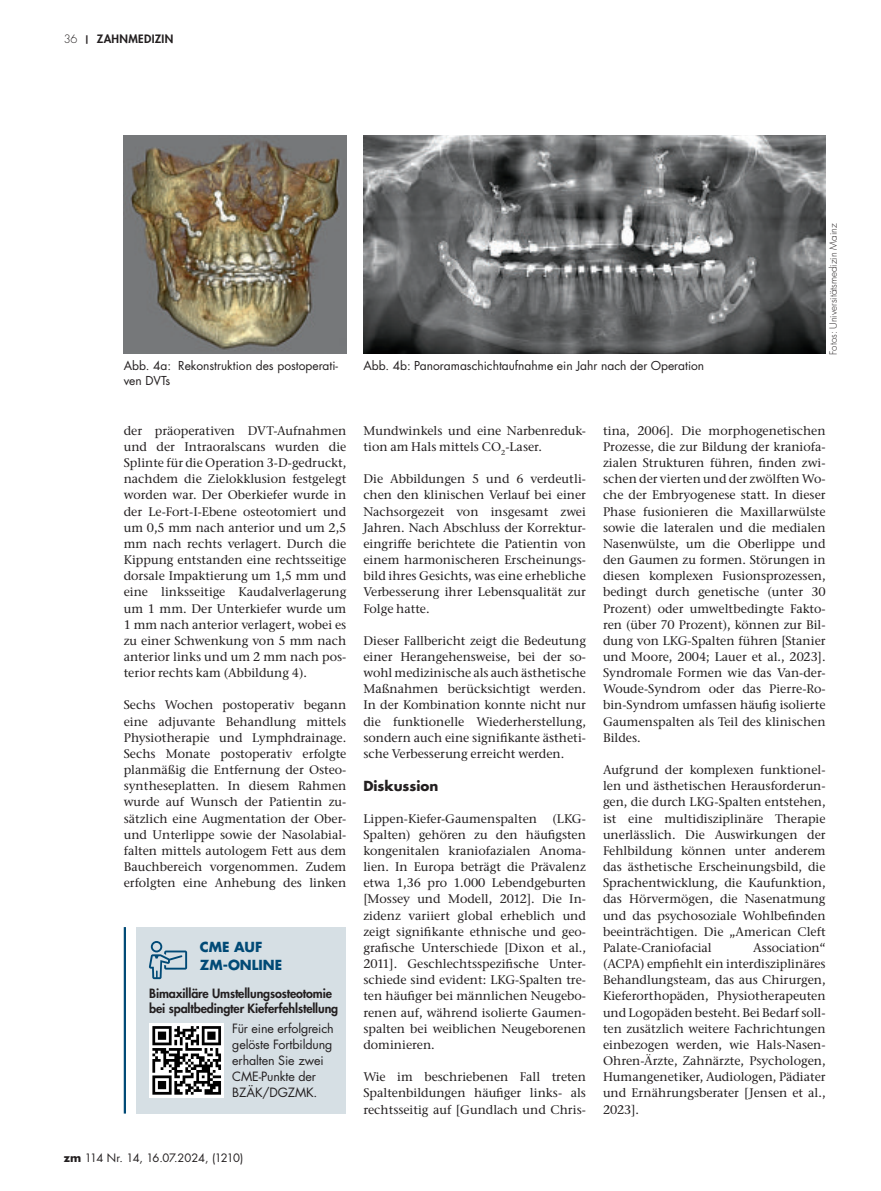
<style>
.page{position:relative;width:881px;height:1191px;background:#fff}
.page>*{position:absolute;margin:0;border:0;box-sizing:border-box;transform-origin:0 0}
.t1{font:700 13.5px/18px "Futura LT Pro";color:#014a76}
.t2{font:700 13.5px "Futura LT Pro";color:#231f20}
.t3{font:500 12.45px/16.2px "Stone Serif ITC Pro";color:#231f20;text-align:justify}
.t4{font:12.45px/16.2px "Futura LT Pro";letter-spacing:-.01em;color:#231f20}
.t5{font:800 12.45px/15px "Futura LT Pro";letter-spacing:-.01em;color:#231f20}
.t6{font:12px/15px "Futura LT Pro";color:#231f20}
.t7{font:11.25px "Futura LT Pro";letter-spacing:-.06em;color:#231f20}
.t8{font:800 11.25px "Futura LT Pro";letter-spacing:.03em;color:#231f20}
.t9{font:300 9.75px "Futura LT Pro";color:#231f20}
.s1{font-weight:300}
.s2{font-weight:700}
</style>
<div class="page">
<img style="left:124px;top:135px;width:222px;height:219px">
<img style="left:363px;top:135px;width:462px;height:219px">
<div style="left:136px;top:927px;width:210px;height:186px;background:#d6dfe4"></div>
<hr style="left:124px;top:927px;width:2px;height:186px;background:#014a76">
<div style="left:150px;top:1023px;width:74px;height:74px;background:#fff"></div>
<svg style="left:152px;top:1026px;width:69px;height:68px"></svg>
<svg style="left:149px;top:941px;width:38px;height:38px"></svg>
<p class="t8" style="left:64px;top:34px;width:111px"><span class="s1">36</span> <sup>|</sup> ZAHNMEDIZIN</p>
<p class="t6" style="left:124px;top:358px;width:216px">Abb. 4a: Rekonstruktion des postoperati&shy;ven DVTs</p>
<p class="t6" style="left:363px;top:358px;width:342px">Abb. 4b: Panoramaschichtaufnahme ein Jahr nach der Operation</p>
<p class="t9" style="left:828px;top:355px;width:133px;rotate:-90deg">Fotos: Universitätsmedizin Mainz</p>
<p class="t3" style="left:124px;top:424px;width:224px">der präoperativen DVT-Aufnahmen und der Intraoralscans wurden die Splinte für die Operation 3-D-gedruckt, nachdem die Zielokklusion festgelegt worden war. Der Oberkiefer wurde in der Le-Fort-I-Ebene osteotomiert und um 0,5 mm nach anterior und um 2,5 mm nach rechts verlagert. Durch die Kippung entstanden eine rechtsseitige dorsale Impaktierung um 1,5 mm und eine linksseitige Kaudalverlagerung um 1 mm. Der Unterkiefer wurde um 1 mm nach anterior verlagert, wobei es zu einer Schwenkung von 5 mm nach anterior links und um 2 mm nach pos&shy;terior rechts kam (Abbildung 4).</p>
<p class="t3" style="left:124px;top:698px;width:224px">Sechs Wochen postoperativ begann eine adjuvante Behandlung mittels Physiotherapie und Lymphdrainage.<br>Sechs Monate postoperativ erfolgte planmäßig die Entfernung der Osteo&shy;syntheseplatten. In diesem Rahmen wurde auf Wunsch der Patientin zu&shy;sätzlich eine Augmentation der Ober&shy;und Unterlippe sowie der Nasolabial&shy;falten mittels autologem Fett aus dem Bauchbereich vorgenommen. Zudem erfolgten eine Anhebung des linken</p>
<p class="t1" style="left:200px;top:938px;width:84px">CME AUF<br>ZM-ONLINE</p>
<p class="t5" style="left:149px;top:987px;width:190px">Bimaxilläre Umstellungsosteotomie bei spaltbedingter Kieferfehlstellung</p>
<p class="t4" style="left:232px;top:1020px;width:103px">Für eine erfolgreich gelöste Fortbildung erhalten Sie zwei<br>CME-Punkte der<br>BZÄK/DGZMK.</p>
<p class="t7" style="left:64px;top:1151px;width:181px"><span class="s2">zm</span> 114 Nr. 14, 16.07.2024, (1210)</p>
<p class="t3" style="left:363px;top:424px;width:224px">Mundwinkels und eine Narbenreduk&shy;tion am Hals mittels CO<sub>2</sub>-Laser.</p>
<p class="t3" style="left:363px;top:472px;width:224px">Die Abbildungen 5 und 6 verdeutli&shy;chen den klinischen Verlauf bei einer Nachsorgezeit von insgesamt zwei Jahren. Nach Abschluss der Korrektur&shy;eingriffe berichtete die Patientin von einem harmonischeren Erscheinungs&shy;bild ihres Gesichts, was eine erhebliche Verbesserung ihrer Lebensqualität zur Folge hatte.</p>
<p class="t3" style="left:363px;top:634px;width:224px">Dieser Fallbericht zeigt die Bedeutung einer Herangehensweise, bei der so&shy;wohl medizinische als auch ästhetische Maßnahmen berücksichtigt werden.<br>In der Kombination konnte nicht nur die funktionelle Wiederherstellung, sondern auch eine signifikante ästheti&shy;sche Verbesserung erreicht werden.</p>
<p class="t2" style="left:363px;top:778px;width:76px">Diskussion</p>
<p class="t3" style="left:363px;top:811px;width:224px">Lippen-Kiefer-Gaumenspalten (LKG-Spalten) gehören zu den häufigsten kongenitalen kraniofazialen Anoma&shy;lien. In Europa beträgt die Prävalenz etwa 1,36 pro 1.000 Lebendgeburten [Mossey und Modell, 2012]. Die In&shy;zidenz variiert global erheblich und zeigt signifikante ethnische und geo&shy;grafische Unterschiede [Dixon et al., 2011]. Geschlechtsspezifische Unter&shy;schiede sind evident: LKG-Spalten tre&shy;ten häufiger bei männlichen Neugebo&shy;renen auf, während isolierte Gaumen&shy;spalten bei weiblichen Neugeborenen dominieren.</p>
<p class="t3" style="left:363px;top:1070px;width:224px">Wie im beschriebenen Fall treten Spaltenbildungen häufiger links- als rechtsseitig auf [Gundlach und Chris-</p>
<p class="t3" style="left:602px;top:424px;width:224px">tina, 2006]. Die morphogenetischen Prozesse, die zur Bildung der kraniofa&shy;zialen Strukturen führen, finden zwi&shy;schen der vierten und der zwölften Wo&shy;che der Embryogenese statt. In dieser Phase fusionieren die Maxillarwülste sowie die lateralen und die medialen Nasenwülste, um die Oberlippe und den Gaumen zu formen. Störungen in diesen komplexen Fusionsprozessen, bedingt durch genetische (unter 30<br>Prozent) oder umweltbedingte Fakto&shy;ren (über 70 Prozent), können zur Bil&shy;dung von LKG-Spalten führen [Stanier und Moore, 2004; Lauer et al., 2023].<br>Syndromale Formen wie das Van-der-Woude-Syndrom oder das Pierre-Ro&shy;bin-Syndrom umfassen häufig isolierte Gaumenspalten als Teil des klinischen Bildes.</p>
<p class="t3" style="left:602px;top:763px;width:224px">Aufgrund der komplexen funktionel&shy;len und ästhetischen Herausforderun&shy;gen, die durch LKG-Spalten entstehen, ist eine multidisziplinäre Therapie unerlässlich. Die Auswirkungen der Fehlbildung können unter anderem das ästhetische Erscheinungsbild, die Sprachentwicklung, die Kaufunktion, das Hörvermögen, die Nasenatmung und das psychosoziale Wohlbefinden beeinträchtigen. Die „American Cleft Palate-Craniofacial</p>
<p class="t3" style="left:602px;top:941px;width:224px;text-indent:150px">Association“ (ACPA) empfiehlt ein interdisziplinäres Behandlungsteam, das aus Chirurgen, Kieferorthopäden, Physiotherapeuten und Logopäden besteht. Bei Bedarf soll&shy;ten zusätzlich weitere Fachrichtungen einbezogen werden, wie Hals-Nasen-Ohren-Ärzte, Zahnärzte, Psychologen, Humangenetiker, Audiologen, Pädiater und Ernährungsberater [Jensen et al., 2023].</p>
</div>
